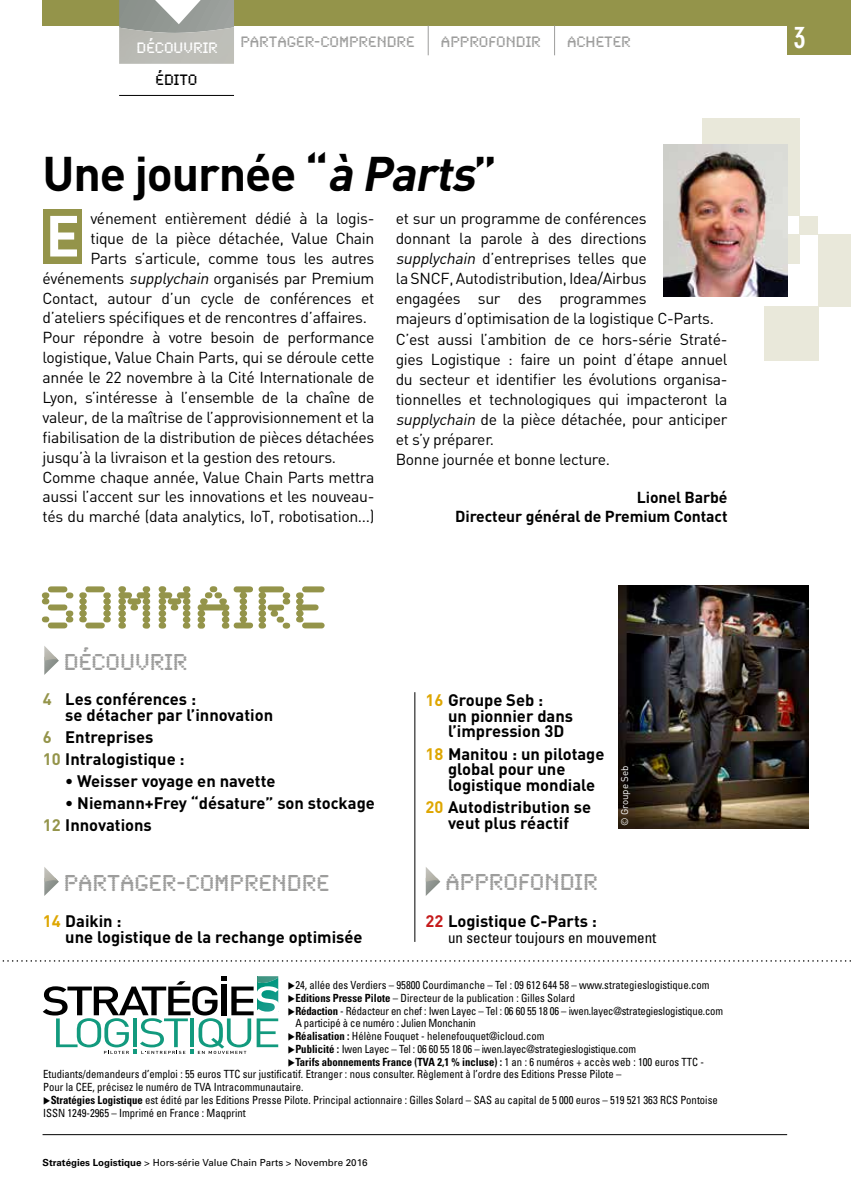
<style>
.page{position:relative;width:851px;height:1204px;background:#fff}
.page>*{position:absolute;margin:0;border:0;box-sizing:border-box;transform-origin:0 0}
.t1{font:63px "Synchro Plain";color:#94944a}
.t2{font:700 57px "DIN";color:#fff}
.t3{font:700 48px "DIN";letter-spacing:-.025em;color:#000}
.t4{font:700 condensed 30px "DIN Neuzeit Grotesk";color:#fff}
.t5{font:24px "Synchro Plain";color:#9d9d9c}
.t6{font:700 16.5px/15.8px "DIN";color:#000}
.t7{font:15.75px/20.1px "DIN";letter-spacing:-.02em;color:#000}
.t8{font:700 15.75px/19.4px "DIN";letter-spacing:-.005em;color:#000;text-align:right}
.t9{font:15.75px "Synchro Plain";color:#9d9d9c}
.t10{font:15.75px "Synchro Plain";color:#fff}
.t11{font:15.75px "Synchro Plain";color:#000}
.t12{font:condensed 15px "Univers";color:#000}
.t13{font:condensed 11.25px/12.8px "Univers";color:#000;scale:.95 1}
.t14{font:9.75px "Univers";color:#000}
.t15{font:9.75px "DIN";color:#fff}
.s1{font-style:italic}
.s2{color:#94944a}
.s3{color:#dea600}
.s4{color:#c51a1b}
.s5{font-weight:700}
</style>
<div class="page">
<div style="left:43px;top:0;width:807px;height:26px;background:#94944a"></div>
<div style="left:787px;top:0;width:63px;height:55px;background:#94944a"></div>
<div style="left:119px;top:33px;width:115px;height:31px;background:#bdbdb7"></div>
<svg style="left:428px;top:26px;width:1px;height:29px"></svg>
<svg style="left:554px;top:26px;width:1px;height:29px"></svg>
<hr style="left:119px;top:95px;width:115px;height:1px;background:#000">
<div style="left:702px;top:118px;width:97px;height:98px;background:#e9e8da"></div>
<div style="left:799px;top:216px;width:18px;height:18px;background:#e9e8da"></div>
<div style="left:770px;top:234px;width:29px;height:30px;background:#e9e8da"></div>
<div style="left:817px;top:234px;width:33px;height:72px;background:#e9e8da"></div>
<div style="left:763px;top:306px;width:54px;height:54px;background:#e9e8da"></div>
<svg style="left:119px;top:0;width:115px;height:33px;background:#a6aaa6"></svg>
<svg style="left:43px;top:976px;width:236px;height:77px"></svg>
<hr style="left:43px;top:1134px;width:744px;height:1px;background:#000">
<svg style="left:2px;top:960px;width:849px;height:1px"></svg>
<div style="left:44px;top:209px;width:38px;height:54px;background:#94944a"></div>
<img style="left:663px;top:144px;width:124px;height:152px">
<hr style="left:414px;top:692px;width:1px;height:249px;background:#000">
<svg style="left:44px;top:646px;width:15px;height:29px"></svg>
<svg style="left:44px;top:867px;width:15px;height:28px"></svg>
<img style="left:618px;top:585px;width:190px;height:243px">
<svg style="left:425px;top:867px;width:15px;height:28px"></svg>
<p class="t10" style="left:137px;top:39px;width:83px">DÉCOUVRIR</p>
<p class="t9" style="left:240px;top:33px;width:176px">PARTAGER-COMPRENDRE</p>
<p class="t9" style="left:441px;top:33px;width:101px">APPROFONDIR</p>
<p class="t9" style="left:567px;top:33px;width:65px">ACHETER</p>
<p class="t11" style="left:156px;top:70px;width:43px">ÉDITO</p>
<h3 class="t3" style="left:43px;top:142px;width:455px">Une journée “<span class="s1">à Parts</span>”</h3>
<p class="t7" style="left:90px;top:208px;width:285px">vénement entièrement dédié à la logis-</p>
<p class="t7" style="left:90px;top:228px;width:285px">tique de la pièce détachée, Value Chain</p>
<p class="t7" style="left:90px;top:248px;width:285px">Parts s’articule, comme tous les autres</p>
<p class="t7" style="left:43px;top:268px;width:333px">événements <span class="s1">supplychain</span> organisés par Premium</p>
<p class="t7" style="left:43px;top:287px;width:333px">Contact, autour d’un cycle de conférences et</p>
<p class="t7" style="left:43px;top:307px;width:326px">d’ateliers spécifiques et de rencontres d’affaires.</p>
<p class="t7" style="left:43px;top:327px;width:333px">Pour répondre à votre besoin de performance</p>
<p class="t7" style="left:43px;top:347px;width:333px">logistique, Value Chain Parts, qui se déroule cette</p>
<p class="t7" style="left:43px;top:367px;width:333px">année le 22 novembre à la Cité Internationale de</p>
<p class="t7" style="left:43px;top:387px;width:333px">Lyon, s’intéresse à l’ensemble de la chaîne de</p>
<p class="t7" style="left:43px;top:407px;width:333px">valeur, de la maîtrise de l’approvisionnement et la</p>
<p class="t7" style="left:43px;top:427px;width:333px">fiabilisation de la distribution de pièces détachées</p>
<p class="t7" style="left:43px;top:446px;width:295px">jusqu’à la livraison et la gestion des retours.</p>
<p class="t7" style="left:43px;top:466px;width:333px">Comme chaque année, Value Chain Parts mettra</p>
<p class="t7" style="left:43px;top:486px;width:333px">aussi l’accent sur les innovations et les nouveau-</p>
<p class="t7" style="left:43px;top:506px;width:333px">tés du marché (data analytics, IoT, robotisation...)</p>
<h2 class="t2" style="left:45px;top:199px;width:36px">E</h2>
<p class="t7" style="left:395px;top:208px;width:333px">et sur un programme de conférences<br>donnant la parole à des directions <span class="s1">supplychain</span> d’entreprises telles que<br>la SNCF, Autodistribution, Idea/Airbus<br>engagées sur des programmes<br>majeurs d’optimisation de la logistique C-Parts.<br>C’est aussi l’ambition de ce hors-série Straté&shy;gies Logistique : faire un point d’étape annuel du secteur et identifier les évolutions organisa&shy;tionnelles et technologiques qui impacteront la <span class="s1">supplychain</span> de la pièce détachée, pour anticiper et s’y préparer.<br>Bonne journée et bonne lecture.</p>
<p class="t8" style="left:455px;top:487px;width:274px">Lionel Barbé<br>Directeur général de Premium Contact</p>
<h1 class="t1" style="left:39px;top:569px;width:289px">SOMMAIRE</h1>
<h3 class="t5" style="left:64px;top:647px;width:125px">DÉCOUVRIR</h3>
<p class="t6" style="left:65px;top:690px;width:209px;text-indent:-23px"><span class="s2">4</span> Les conférences :<br>se détacher par l’innovation</p>
<p class="t6" style="left:43px;top:725px;width:143px;line-height:22.2px"><span class="s2">6</span> Entreprises<br><span class="s2">10</span> Intralogistique :</p>
<p class="t6" style="left:65px;top:772px;width:212px">• Weisser voyage en navette</p>
<p class="t6" style="left:43px;top:791px;width:333px;line-height:22.2px;text-indent:23px">• Niemann+Frey “désature” son stockage<br><span class="s2">12</span> Innovations</p>
<h3 class="t5" style="left:64px;top:868px;width:267px">PARTAGER-COMPRENDRE</h3>
<p class="t6" style="left:65px;top:912px;width:299px;text-indent:-23px"><span class="s3">14</span> Daikin :<br>une logistique de la rechange optimisée</p>
<p class="t6" style="left:448px;top:691px;width:127px;text-indent:-23px"><span class="s3">16</span> Groupe Seb :<br>un pionnier dans l’impression 3D</p>
<p class="t6" style="left:448px;top:745px;width:158px;text-indent:-23px"><span class="s3">18</span> Manitou : un pilotage global pour une logistique mondiale</p>
<p class="t6" style="left:425px;top:798px;width:167px;text-align:center"><span class="s3">20</span> Autodistribution se veut plus réactif</p>
<p class="t15" style="left:618px;top:826px;width:62px;rotate:-90deg">© Groupe Seb</p>
<h3 class="t5" style="left:445px;top:867px;width:154px">APPROFONDIR</h3>
<p class="t6" style="left:425px;top:912px;width:173px"><span class="s4">22</span> Logistique C-Parts :</p>
<p class="t12" style="left:448px;top:927px;width:210px">un secteur toujours en mouvement</p>
<p class="t13" style="left:288px;top:978px;width:445px">◆24, allée des Verdiers – 95800 Courdimanche – Tel : 09 612 644 58 – www.strategieslogistique.com</p>
<p class="t13" style="left:288px;top:991px;width:304px">◆<span class="s5">Editions Presse Pilote</span> – Directeur de la publication : Gilles Solard</p>
<p class="t13" style="left:295px;top:1003px;width:451px;text-indent:-8px">◆<span class="s5">Rédaction</span> - Rédacteur en chef : Iwen Layec – Tel : 06 60 55 18 06 – iwen.layec@strategieslogistique.com<br>A participé à ce numéro : Julien Monchanin</p>
<p class="t13" style="left:288px;top:1029px;width:271px">◆<span class="s5">Réalisation :</span> Hélène Fouquet - helenefouquet@icloud.com</p>
<p class="t13" style="left:288px;top:1042px;width:368px">◆<span class="s5">Publicité :</span> Iwen Layec – Tel : 06 60 55 18 06 – iwen.layec@strategieslogistique.com</p>
<p class="t13" style="left:43px;top:1054px;width:697px;text-indent:244px">◆<span class="s5">Tarifs abonnements France (TVA 2,1 % incluse) :</span> 1 an : 6 numéros + accès web : 100 euros TTC -<br>Etudiants/demandeurs d’emploi : 55 euros TTC sur justificatif. Etranger : nous consulter. Règlement à l’ordre des Editions Presse Pilote –<br>Pour la CEE, précisez le numéro de TVA Intracommunautaire.</p>
<p class="t13" style="left:43px;top:1093px;width:711px">◆<span class="s5">Stratégies Logistique</span> est édité par les Editions Presse Pilote. Principal actionnaire : Gilles Solard – SAS au capital de 5 000 euros – 519 521 363 RCS Pontoise<br>ISSN 1249-2965 – Imprimé en France : Maqprint</p>
<p class="t14" style="left:43px;top:1155px;width:326px"><span class="s5">Stratégies Logistique</span> &gt; Hors-série Value Chain Parts &gt; Novembre 2016</p>
<h3 class="t4" style="left:793px;top:20px;width:14px">3</h3>
</div>
